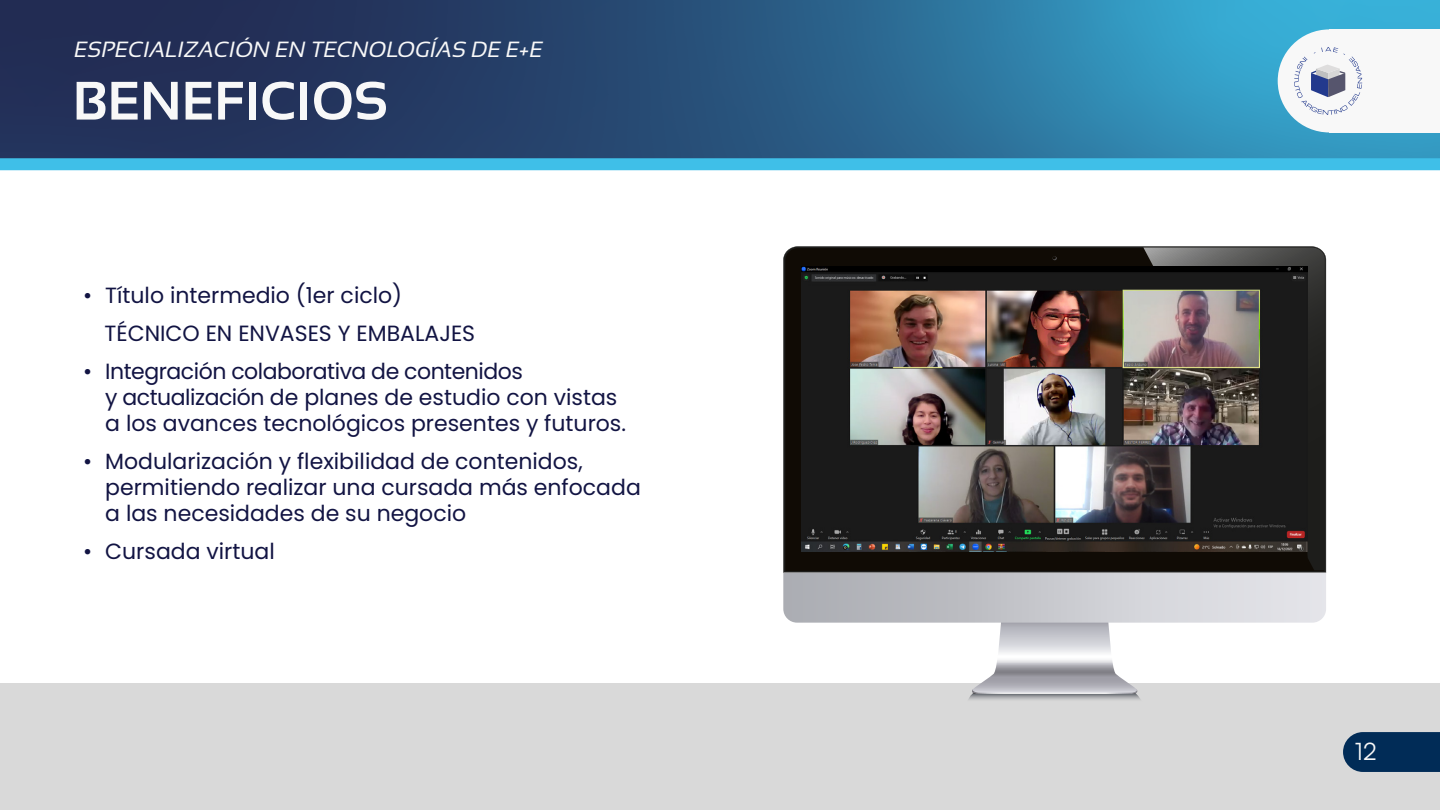
<style>
.page{position:relative;width:1440px;height:810px;background:#fff}
.page>*{position:absolute;margin:0;border:0;box-sizing:border-box;transform-origin:0 0}
.t1{font:700 54px "Sansation";color:#f8f8f8}
.t2{font:700 24px "Satoshi Variable";color:#f8f8f8}
.t3{font:22px/26px "Poppins";color:#121443}
.t4{font:italic 22px "Sansation";color:#f8f8f8}
</style>
<div class="page">
<div style="left:0;top:684px;width:1440px;height:126px;background:#d9d9d9"></div>
<svg style="left:0;top:0;width:1440px;height:158px;background:#295982"></svg>
<div style="left:0;top:158px;width:1440px;height:12px;background:#3fbfe8"></div>
<svg style="left:1343px;top:732px;width:97px;height:40px;background:#0b345d"></svg>
<div style="left:1329px;top:29px;width:111px;height:103px;background:#f8f8f8"></div>
<div style="left:1278px;top:29px;width:103px;height:103px;background:#f8f8f8;border-radius:50%"></div>
<svg style="left:1294px;top:47px;width:68px;height:68px"></svg>
<svg style="left:783px;top:574px;width:543px;height:126px"></svg>
<div style="left:785px;top:248px;width:539px;height:323px;background:#100b05"></div>
<svg style="left:1143px;top:248px;width:182px;height:322px;background:#2e2c2a"></svg>
<svg style="left:1053px;top:256px;width:4px;height:4px"></svg>
<hr style="left:783px;top:573px;width:543px;height:1px;background:#868686">
<img style="left:801px;top:267px;width:506px;height:285px">
<p class="t4" style="left:75px;top:37px;width:470px">ESPECIALIZACIÓN EN TECNOLOGÍAS DE E+E</p>
<h1 class="t1" style="left:73px;top:71px;width:317px">BENEFICIOS</h1>
<p class="t3" style="left:105px;top:276px;width:372px;line-height:38px;text-indent:-21px">• Título intermedio (1er ciclo)<br>TÉCNICO EN ENVASES Y EMBALAJES</p>
<p class="t3" style="left:105px;top:358px;width:522px;text-indent:-22px">• Integración colaborativa de contenidos<br>y actualización de planes de estudio con vistas a los avances tecnológicos presentes y futuros.</p>
<p class="t3" style="left:105px;top:448px;width:537px;text-indent:-22px">• Modularización y flexibilidad de contenidos, permitiendo realizar una cursada más enfocada a las necesidades de su negocio</p>
<p class="t3" style="left:83px;top:538px;width:193px">• Cursada virtual</p>
<p class="t2" style="left:1355px;top:733px;width:23px">12</p>
</div>
